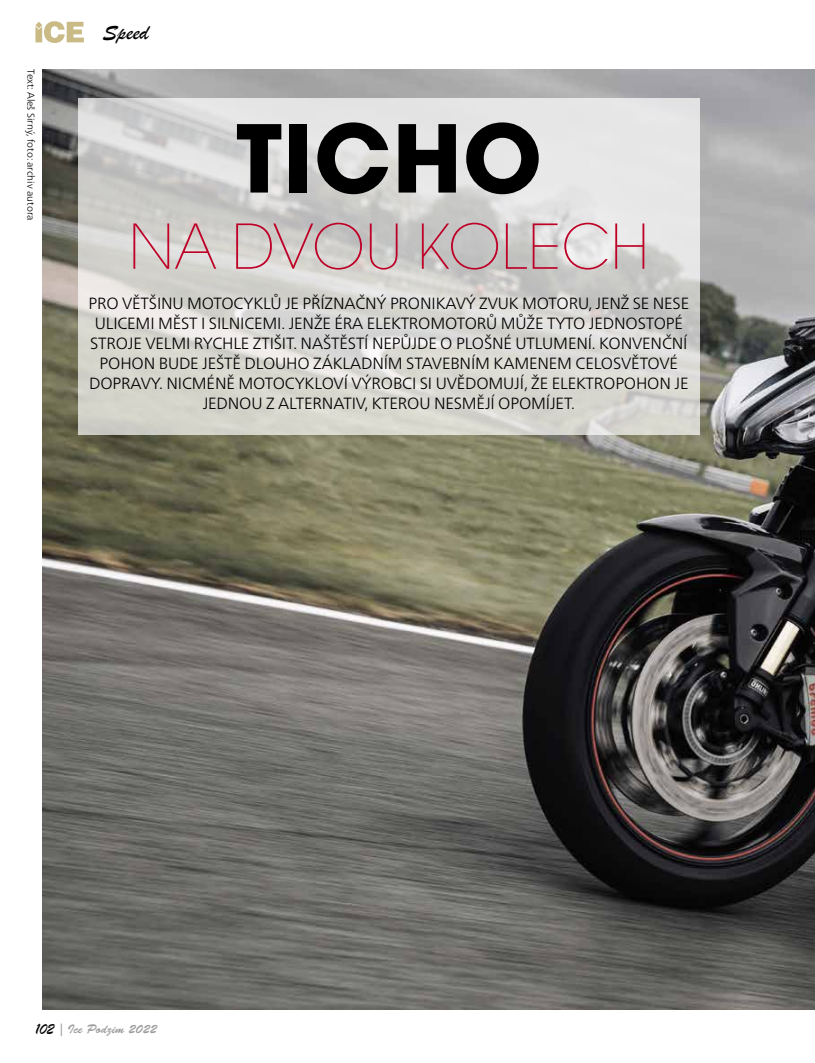
<style>
.page{position:relative;width:815px;height:1063px;background:#fff}
.page>*{position:absolute;margin:0;border:0;box-sizing:border-box;transform-origin:0 0}
.t1{font:92.5px "Avant Garde Gothic Bd ITC";letter-spacing:.01em;color:#000}
.t2{font:61.25px "Avant Garde Gothic Ex Lt ITC";letter-spacing:.01em;color:#be0027}
.t3{font:22.5px "Brush Script";color:#000}
.t4{font:300 16.25px/20px "Frutiger Neue LTW1 G";letter-spacing:-.01em;color:#000;text-align:center}
.t5{font:12.5px "Brush Script Std";color:#9f9d9d}
.t6{font:300 10px "Frutiger Neue LTW1 G";color:#000}
.s1{font-family:"Brush Script";font-size:16.25px;color:#000}
</style>
<div class="page">
<svg style="left:35px;top:21px;width:49px;height:22px"></svg>
<img style="left:43px;top:69px;width:772px;height:941px">
<svg style="left:78px;top:98px;width:622px;height:337px;background:#d8d8d5"></svg>
<p class="t6" style="left:38px;top:69px;width:153px;rotate:90deg">Text: Aleš Sirný, foto: archiv autora</p>
<h3 class="t3" style="left:103px;top:17px;width:48px">Speed</h3>
<h1 class="t1" style="left:236px;top:97px;width:308px">TICHO</h1>
<h2 class="t2" style="left:129px;top:209px;width:522px">NA DVOU KOLECH</h2>
<p class="t4" style="left:89px;top:292px;width:602px">PRO VĚTŠINU MOTOCYKLŮ JE PŘÍZNAČNÝ PRONIKAVÝ ZVUK MOTORU, JENŽ SE NESE ULICEMI MĚST I SILNICEMI. JENŽE ÉRA ELEKTROMOTORŮ MŮŽE TYTO JEDNOSTOPÉ STROJE VELMI RYCHLE ZTIŠIT. NAŠTĚSTÍ NEPŮJDE O PLOŠNÉ UTLUMENÍ. KONVENČNÍ POHON BUDE JEŠTĚ DLOUHO ZÁKLADNÍM STAVEBNÍM KAMENEM CELOSVĚTOVÉ DOPRAVY. NICMÉNĚ MOTOCYKLOVÍ VÝROBCI SI UVĚDOMUJÍ, ŽE ELEKTROPOHON JE JEDNOU Z ALTERNATIV, KTEROU NESMĚJÍ OPOMÍJET.</p>
<p class="t5" style="left:35px;top:1022px;width:123px"><span class="s1">102</span> | Ice Podzim 2022</p>
</div>
